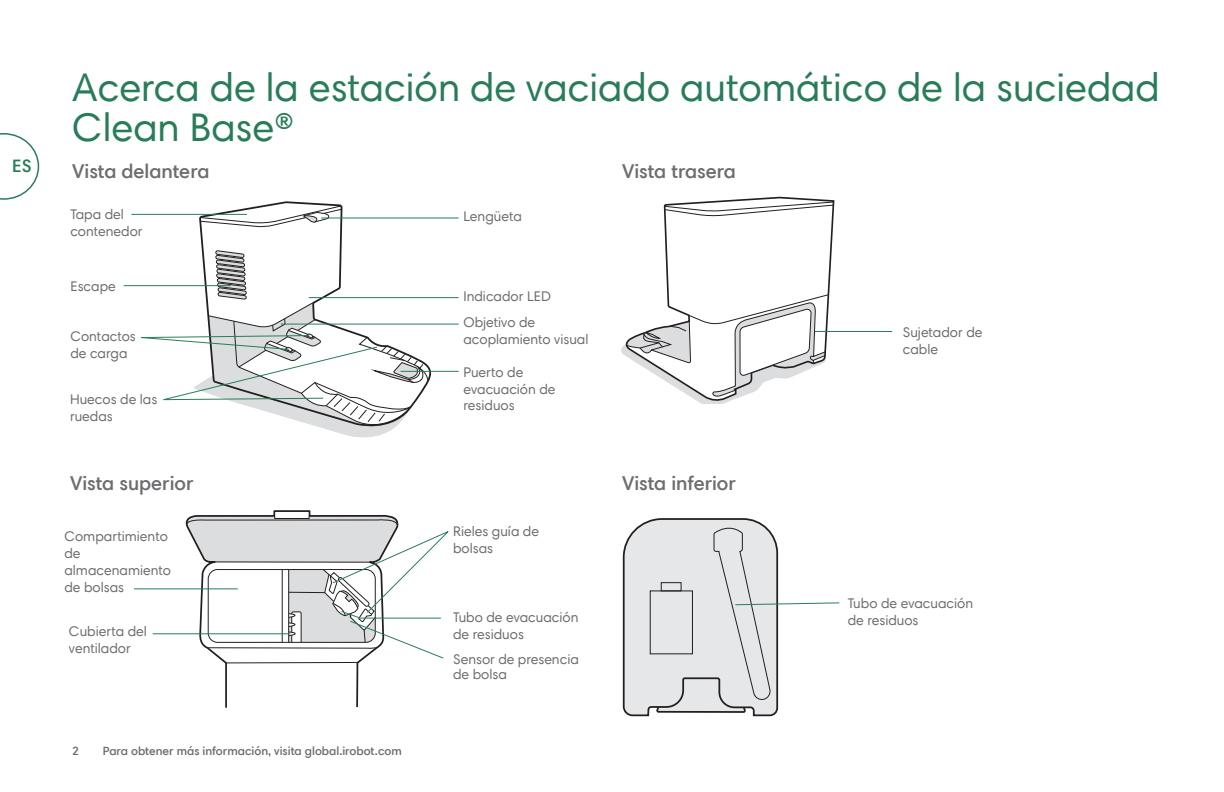
<style>
.page{position:relative;width:1224px;height:792px;background:#fff}
.page>*{position:absolute;margin:0;border:0;box-sizing:border-box;transform-origin:0 0}
.t1{font:40px/40px "Harmonia Sans Pro";color:#287d58}
.t2{font:600 20px "Harmonia Sans Pro";color:#6c6d70}
.t3{font:600 18px "Harmonia Sans Pro";color:#287d58}
.t4{font:14px/16.8px "Harmonia Sans Pro";color:#6c6d70}
.t5{font:600 12px "Harmonia Sans Pro";color:#6c6d70}
</style>
<div class="page">
<svg style="left:0;top:133px;width:39px;height:67px"></svg>
<svg style="left:663px;top:196px;width:172px;height:102px"></svg>
<svg style="left:621px;top:294px;width:208px;height:109px"></svg>
<svg style="left:664px;top:201px;width:170px;height:16px"></svg>
<svg style="left:182px;top:510px;width:209px;height:198px"></svg>
<hr style="left:226px;top:662px;width:132px;height:1px;background:#231f20">
<hr style="left:815px;top:331px;width:77px;height:1px;background:#287d58">
<svg style="left:622px;top:518px;width:218px;height:199px"></svg>
<hr style="left:134px;top:588px;width:104px;height:1px;background:#287d58">
<hr style="left:153px;top:633px;width:137px;height:1px;background:#287d58">
<svg style="left:185px;top:516px;width:264px;height:143px"></svg>
<svg style="left:198px;top:201px;width:235px;height:180px"></svg>
<svg style="left:199px;top:205px;width:144px;height:23px"></svg>
<hr style="left:401px;top:371px;width:58px;height:1px;background:#287d58">
<hr style="left:281px;top:324px;width:178px;height:1px;background:#287d58">
<hr style="left:321px;top:217px;width:138px;height:1px;background:#287d58">
<hr style="left:309px;top:297px;width:150px;height:1px;background:#287d58">
<svg style="left:123px;top:250px;width:306px;height:188px"></svg>
<hr style="left:131px;top:214px;width:116px;height:1px;background:#287d58">
<p class="t3" style="left:12px;top:154px;width:21px">ES</p>
<h1 class="t1" style="left:72px;top:67px;width:1089px">Acerca de la estación de vaciado automático de la suciedad<br>Clean Base®</h1>
<h2 class="t2" style="left:72px;top:159px;width:139px">Vista delantera</h2>
<p class="t4" style="left:70px;top:206px;width:74px">Tapa del contenedor</p>
<p class="t4" style="left:70px;top:278px;width:47px">Escape</p>
<p class="t4" style="left:70px;top:328px;width:67px">Contactos de carga</p>
<p class="t4" style="left:70px;top:391px;width:89px">Huecos de las ruedas</p>
<h2 class="t2" style="left:70px;top:471px;width:125px">Vista superior</h2>
<p class="t4" style="left:64px;top:528px;width:108px">Compartimiento de almacenamiento de bolsas</p>
<p class="t4" style="left:69px;top:623px;width:79px">Cubierta del ventilador</p>
<p class="t5" style="left:72px;top:743px;width:8px">2</p>
<p class="t5" style="left:103px;top:743px;width:301px">Para obtener más información, visita global.irobot.com</p>
<p class="t4" style="left:463px;top:208px;width:60px">Lengüeta</p>
<p class="t4" style="left:463px;top:288px;width:89px">Indicador LED</p>
<p class="t4" style="left:463px;top:313px;width:126px">Objetivo de acoplamiento visual</p>
<p class="t4" style="left:463px;top:363px;width:94px">Puerto de evacuación de residuos</p>
<p class="t4" style="left:453px;top:523px;width:88px">Rieles guía de bolsas</p>
<p class="t4" style="left:453px;top:609px;width:127px">Tubo de evacuación de residuos</p>
<p class="t4" style="left:453px;top:652px;width:127px;line-height:14.6px">Sensor de presencia de bolsa</p>
<h2 class="t2" style="left:622px;top:159px;width:115px">Vista trasera</h2>
<h2 class="t2" style="left:622px;top:470px;width:115px">Vista inferior</h2>
<p class="t4" style="left:903px;top:324px;width:81px">Sujetador de cable</p>
<p class="t4" style="left:848px;top:595px;width:127px">Tubo de evacuación de residuos</p>
</div>
